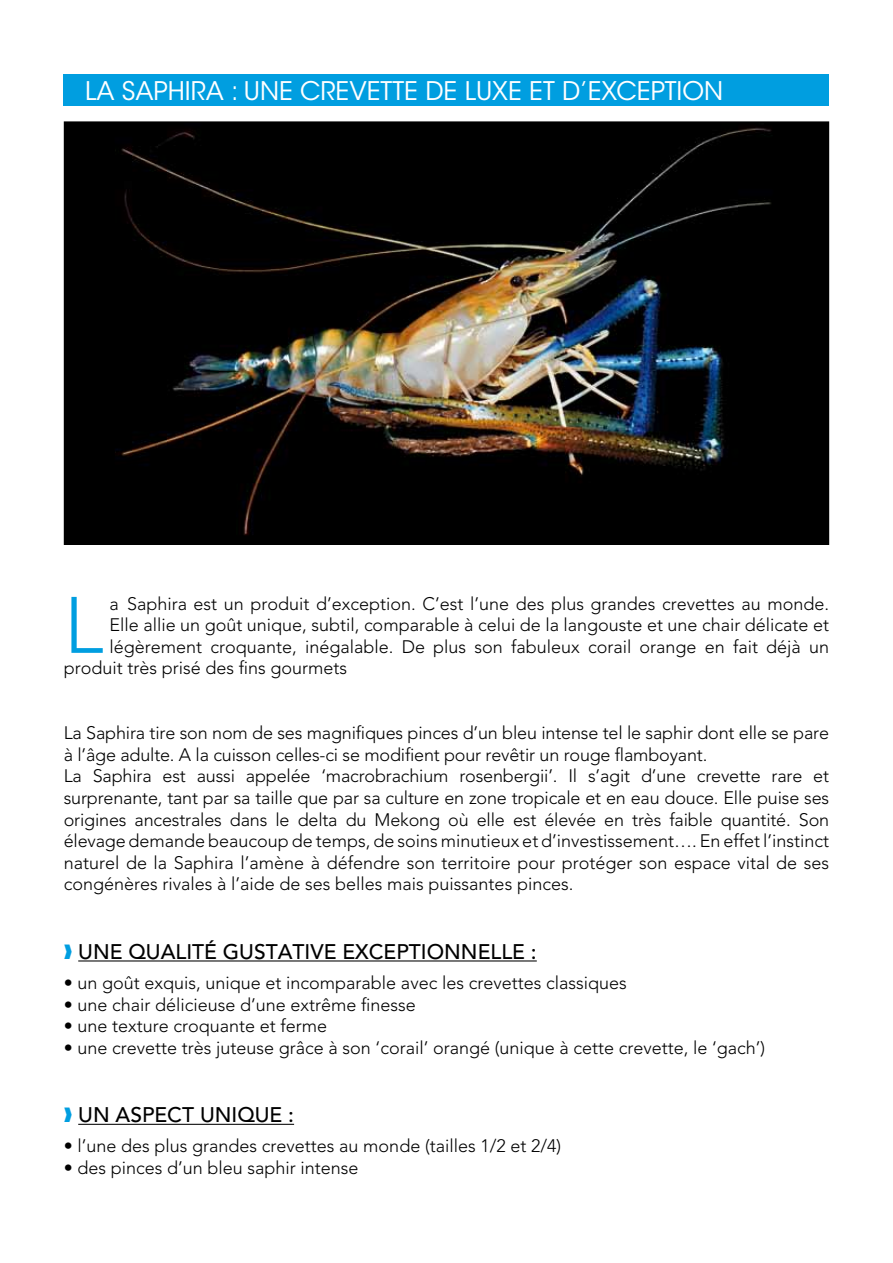
<style>
.page{position:relative;width:893px;height:1263px;background:#fff}
.page>*{position:absolute;margin:0;border:0;box-sizing:border-box;transform-origin:0 0}
.t1{font:300 79.05px "Avenir LT Std";color:#009ee0}
.t2{font:25.5px "ITC Avant Garde Std";color:#fff}
.t3{font:500 21px "Avenir LT Std";color:#000}
.t4{font:300 18px/21.6px "Avenir LT Std";color:#000}
.s1{color:#009ee0}
</style>
<div class="page">
<hr style="left:78px;top:960px;width:459px;height:1px;background:#000">
<hr style="left:78px;top:1124px;width:216px;height:1px;background:#000">
<div style="left:64px;top:74px;width:765px;height:32px;background:#009ee0"></div>
<img style="left:67px;top:124px;width:759px;height:418px">
<div style="left:64px;top:121px;width:765px;height:424px;border:2px solid #000"></div>
<h2 class="t2" style="left:85px;top:75px;width:640px">LA SAPHIRA : UNE CREVETTE DE LUXE ET D’EXCEPTION</h2>
<h1 class="t1" style="left:64px;top:579px;width:41px">L</h1>
<p class="t4" style="left:110px;top:593px;width:721px">a Saphira est un produit d’exception. C’est l’une des plus grandes crevettes au monde.</p>
<p class="t4" style="left:110px;top:614px;width:721px">Elle allie un goût unique, subtil, comparable à celui de la langouste et une chair délicate et</p>
<p class="t4" style="left:110px;top:636px;width:721px">légèrement croquante, inégalable. De plus son fabuleux corail orange en fait déjà un</p>
<p class="t4" style="left:64px;top:657px;width:285px">produit très prisé des fins gourmets</p>
<p class="t4" style="left:64px;top:722px;width:767px">La Saphira tire son nom de ses magnifiques pinces d’un bleu intense tel le saphir dont elle se pare à l’âge adulte. A la cuisson celles-ci se modifient pour revêtir un rouge flamboyant.<br>La Saphira est aussi appelée ‘macrobrachium rosenbergii’. Il s’agit d’une crevette rare et surprenante, tant par sa taille que par sa culture en zone tropicale et en eau douce. Elle puise ses origines ancestrales dans le delta du Mekong où elle est élevée en très faible quantité. Son élevage demande beaucoup de temps, de soins minutieux et d’investissement…. En effet l’instinct naturel de la Saphira l’amène à défendre son territoire pour protéger son espace vital de ses congénères rivales à l’aide de ses belles mais puissantes pinces.</p>
<p class="t3" style="left:64px;top:939px;width:474px"><span class="s1">❱</span> UNE QUALITÉ GUSTATIVE EXCEPTIONNELLE :</p>
<p class="t4" style="left:64px;top:972px;width:564px">• un goût exquis, unique et incomparable avec les crevettes classiques</p>
<p class="t4" style="left:64px;top:994px;width:354px">• une chair délicieuse d’une extrême finesse</p>
<p class="t4" style="left:64px;top:1015px;width:265px">• une texture croquante et ferme</p>
<p class="t4" style="left:64px;top:1037px;width:703px">• une crevette très juteuse grâce à son ‘corail’ orangé (unique à cette crevette, le ‘gach’)</p>
<p class="t3" style="left:64px;top:1103px;width:232px"><span class="s1">❱</span> UN ASPECT U NIQU E :</p>
<p class="t4" style="left:64px;top:1135px;width:499px">• l’une des plus grandes crevettes au monde (tailles 1/2 et 2/4)</p>
<p class="t4" style="left:64px;top:1157px;width:296px">• des pinces d’un bleu saphir intense</p>
</div>
